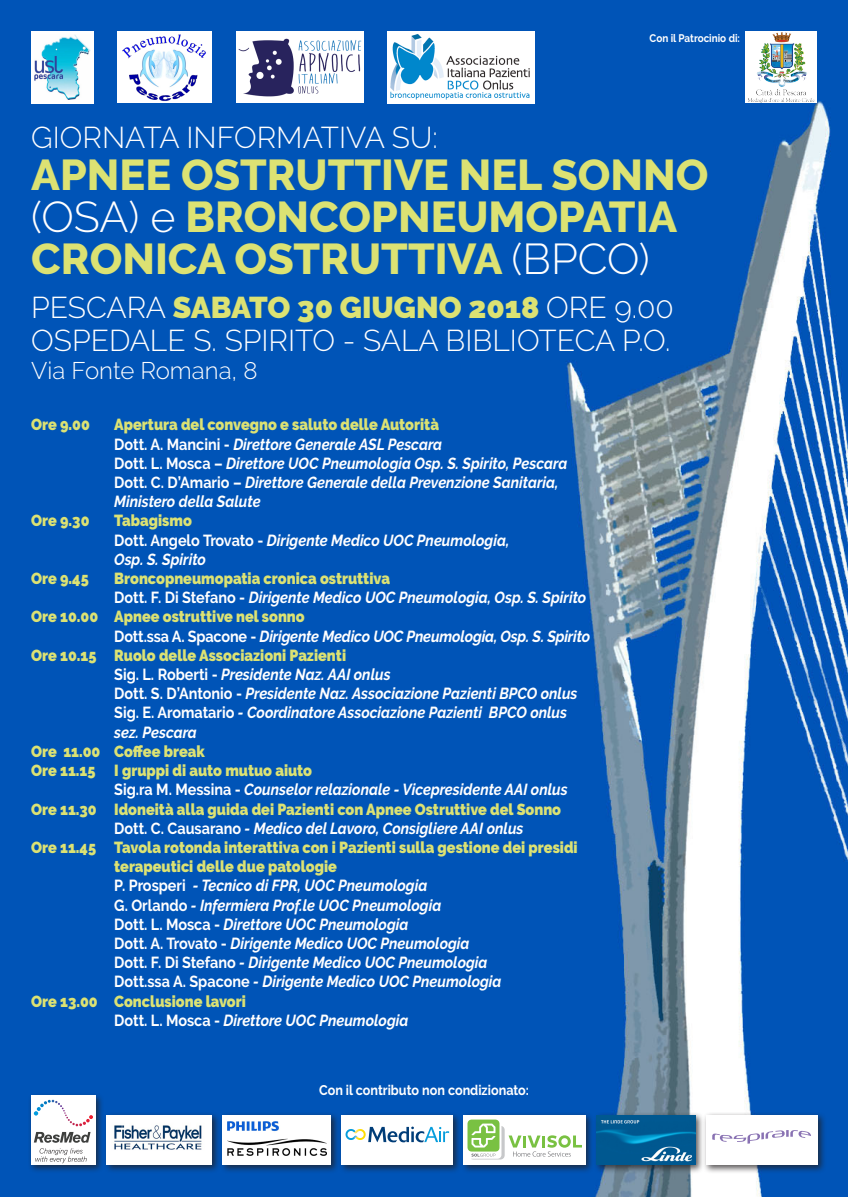
<style>
.page{position:relative;width:848px;height:1197px;background:#fff}
.page>*{position:absolute;margin:0;border:0;box-sizing:border-box;transform-origin:0 0}
.t1{font:800 43px/42px "Raleway";color:#dce273}
.t2{font:300 30px "Raleway";color:#fff}
.t3{font:900 30px "Raleway";color:#dce273}
.t4{font:300 24px "Raleway";color:#fff}
.t5{font:italic 700 16px "Raleway";color:#fff;scale:.9 1}
.t6{font:900 16px "Raleway";color:#dce273;scale:.9 1}
.t7{font:700 14px "Raleway";color:#fff;scale:.9 1}
.t8{font:700 11px "Raleway";color:#fff;scale:.9 1}
.s1{font-weight:300;color:#fff}
.s2{font-style:normal}
</style>
<div class="page">
<div style="left:0;top:0;width:848px;height:1196px;background:#0054b7"></div>
<img style="left:363px;top:32px;width:485px;height:1164px">
<div style="left:236px;top:31px;width:127px;height:72px;background:#fff"></div>
<img style="left:238px;top:38px;width:124px;height:59px">
<div style="left:103px;top:1111px;width:118px;height:61px;background:#231f20;opacity:.75"></div>
<img style="left:106px;top:1114px;width:106px;height:50px">
<div style="left:219px;top:1111px;width:121px;height:62px;background:#231f20;opacity:.75"></div>
<div style="left:222px;top:1114px;width:109px;height:50px;background:#fff"></div>
<img style="left:227px;top:1121px;width:100px;height:34px">
<div style="left:28px;top:1092px;width:77px;height:81px;background:#231f20;opacity:.75"></div>
<div style="left:31px;top:1095px;width:65px;height:69px;background:#fff"></div>
<svg style="left:34px;top:1099px;width:59px;height:63px"></svg>
<div style="left:460px;top:1111px;width:134px;height:62px;background:#231f20;opacity:.75"></div>
<div style="left:463px;top:1114px;width:122px;height:50px;background:#fff"></div>
<div style="left:467px;top:1119px;width:32px;height:32px;background:#79c142;border-radius:4px"></div>
<svg style="left:471px;top:1123px;width:111px;height:36px"></svg>
<div style="left:31px;top:31px;width:63px;height:73px;background:#fff"></div>
<img style="left:35px;top:35px;width:55px;height:64px">
<div style="left:117px;top:31px;width:95px;height:72px;background:#fff"></div>
<img style="left:123px;top:34px;width:83px;height:67px">
<img style="left:387px;top:31px;width:147px;height:72px">
<div style="left:703px;top:1111px;width:123px;height:62px;background:#231f20;opacity:.75"></div>
<div style="left:706px;top:1114px;width:111px;height:50px;background:#fff"></div>
<svg style="left:712px;top:1130px;width:99px;height:13px"></svg>
<div style="left:338px;top:1111px;width:124px;height:62px;background:#231f20;opacity:.75"></div>
<div style="left:342px;top:1114px;width:111px;height:50px;background:#fff"></div>
<svg style="left:345px;top:1126px;width:104px;height:16px"></svg>
<div style="left:745px;top:31px;width:71px;height:72px;background:#fff"></div>
<img style="left:748px;top:32px;width:67px;height:70px">
<div style="left:593px;top:1111px;width:111px;height:62px;background:#231f20;opacity:.75"></div>
<img style="left:596px;top:1114px;width:99px;height:50px">
<p class="t8" style="left:649px;top:31px;width:102px">Con il Patrocinio di:</p>
<p class="t2" style="left:31px;top:120px;width:408px">GIORNATA INFORMATIVA SU:</p>
<p class="t1" style="left:31px;top:154px;width:678px">APNEE OSTRUTTIVE NEL SONNO <span class="s1">(OSA) e</span> BRONCOPNEUMOPATIA</p>
<p class="t1" style="left:31px;top:238px;width:620px">CRONICA OSTRUTTIVA <span class="s1">(BPCO)</span></p>
<p class="t3" style="left:31px;top:289px;width:644px"><span class="s1">PESCARA</span> SABATO 30 GIUGNO 2018 <span class="s1">ORE 9.00</span></p>
<p class="t2" style="left:31px;top:322px;width:640px">OSPEDALE S. SPIRITO - SALA BIBLIOTECA P.O.</p>
<p class="t4" style="left:31px;top:357px;width:228px">Via Fonte Romana, 8</p>
<p class="t6" style="left:31px;top:415px;width:67px">Ore 9.00</p>
<p class="t6" style="left:114px;top:415px;width:362px">Apertura del convegno e saluto delle Autorità</p>
<p class="t5" style="left:114px;top:434px;width:366px"><span class="s2">Dott. A. Mancini -</span> Direttore Generale ASL Pescara</p>
<p class="t5" style="left:114px;top:454px;width:505px"><span class="s2">Dott. L. Mosca –</span> Direttore UOC Pneumologia Osp. S. Spirito, Pescara</p>
<p class="t5" style="left:114px;top:473px;width:495px"><span class="s2">Dott. C. D’Amario –</span> Direttore Generale della Prevenzione Sanitaria,</p>
<p class="t5" style="left:114px;top:492px;width:164px">Ministero della Salute</p>
<p class="t6" style="left:31px;top:511px;width:66px">Ore 9.30</p>
<p class="t6" style="left:114px;top:511px;width:88px">Tabagismo</p>
<p class="t5" style="left:114px;top:530px;width:440px"><span class="s2">Dott. Angelo Trovato -</span> Dirigente Medico UOC Pneumologia,</p>
<p class="t5" style="left:114px;top:550px;width:103px">Osp. S. Spirito</p>
<p class="t6" style="left:31px;top:569px;width:66px">Ore 9.45</p>
<p class="t6" style="left:114px;top:569px;width:308px">Broncopneumopatia cronica ostruttiva</p>
<p class="t5" style="left:114px;top:588px;width:526px"><span class="s2">Dott. F. Di Stefano -</span> Dirigente Medico UOC Pneumologia, Osp. S. Spirito</p>
<p class="t6" style="left:31px;top:607px;width:305px">Ore 10.00 Apnee ostruttive nel sonno</p>
<p class="t5" style="left:114px;top:626px;width:530px"><span class="s2">Dott.ssa A. Spacone -</span> Dirigente Medico UOC Pneumologia, Osp. S. Spirito</p>
<p class="t6" style="left:31px;top:646px;width:351px">Ore 10.15 Ruolo delle Associazioni Pazienti</p>
<p class="t5" style="left:114px;top:665px;width:308px"><span class="s2">Sig. L. Roberti -</span> Presidente Naz. AAI onlus</p>
<p class="t5" style="left:114px;top:684px;width:516px"><span class="s2">Dott. S. D’Antonio -</span> Presidente Naz. Associazione Pazienti BPCO onlus</p>
<p class="t5" style="left:114px;top:703px;width:504px"><span class="s2">Sig. E. Aromatario</span> - Coordinatore Associazione Pazienti BPCO onlus</p>
<p class="t5" style="left:114px;top:722px;width:93px">sez. Pescara</p>
<p class="t6" style="left:31px;top:742px;width:194px">Ore 11.00 Coffee break</p>
<p class="t6" style="left:31px;top:761px;width:314px">Ore 11.15 I gruppi di auto mutuo aiuto</p>
<p class="t5" style="left:114px;top:780px;width:505px"><span class="s2">Sig.ra M. Messina -</span> Counselor relazionale - Vicepresidente AAI onlus</p>
<p class="t6" style="left:31px;top:799px;width:590px">Ore 11.30 Idoneità alla guida dei Pazienti con Apnee Ostruttive del Sonno</p>
<p class="t5" style="left:114px;top:818px;width:456px"><span class="s2">Dott. C. Causarano</span> - Medico del Lavoro, Consigliere AAI onlus</p>
<p class="t6" style="left:31px;top:838px;width:608px">Ore 11.45 Tavola rotonda interattiva con i Pazienti sulla gestione dei presidi</p>
<p class="t6" style="left:114px;top:857px;width:249px">terapeutici delle due patologie</p>
<p class="t5" style="left:114px;top:876px;width:349px"><span class="s2">P. Prosperi</span> - Tecnico di FPR, UOC Pneumologia</p>
<p class="t5" style="left:114px;top:895px;width:365px"><span class="s2">G. Orlando</span> - Infermiera Prof.le UOC Pneumologia</p>
<p class="t5" style="left:114px;top:914px;width:328px"><span class="s2">Dott. L. Mosca -</span> Direttore UOC Pneumologia</p>
<p class="t5" style="left:114px;top:934px;width:396px"><span class="s2">Dott. A. Trovato -</span> Dirigente Medico UOC Pneumologia</p>
<p class="t5" style="left:114px;top:953px;width:416px"><span class="s2">Dott. F. Di Stefano</span> - Dirigente Medico UOC Pneumologia</p>
<p class="t5" style="left:114px;top:972px;width:432px"><span class="s2">Dott.ssa A. Spacone</span> - Dirigente Medico UOC Pneumologia</p>
<p class="t6" style="left:31px;top:991px;width:240px">Ore 13.00 Conclusione lavori</p>
<p class="t5" style="left:114px;top:1010px;width:328px"><span class="s2">Dott. L. Mosca -</span> Direttore UOC Pneumologia</p>
<p class="t7" style="left:319px;top:1082px;width:235px">Con il contributo non condizionato:</p>
</div>
